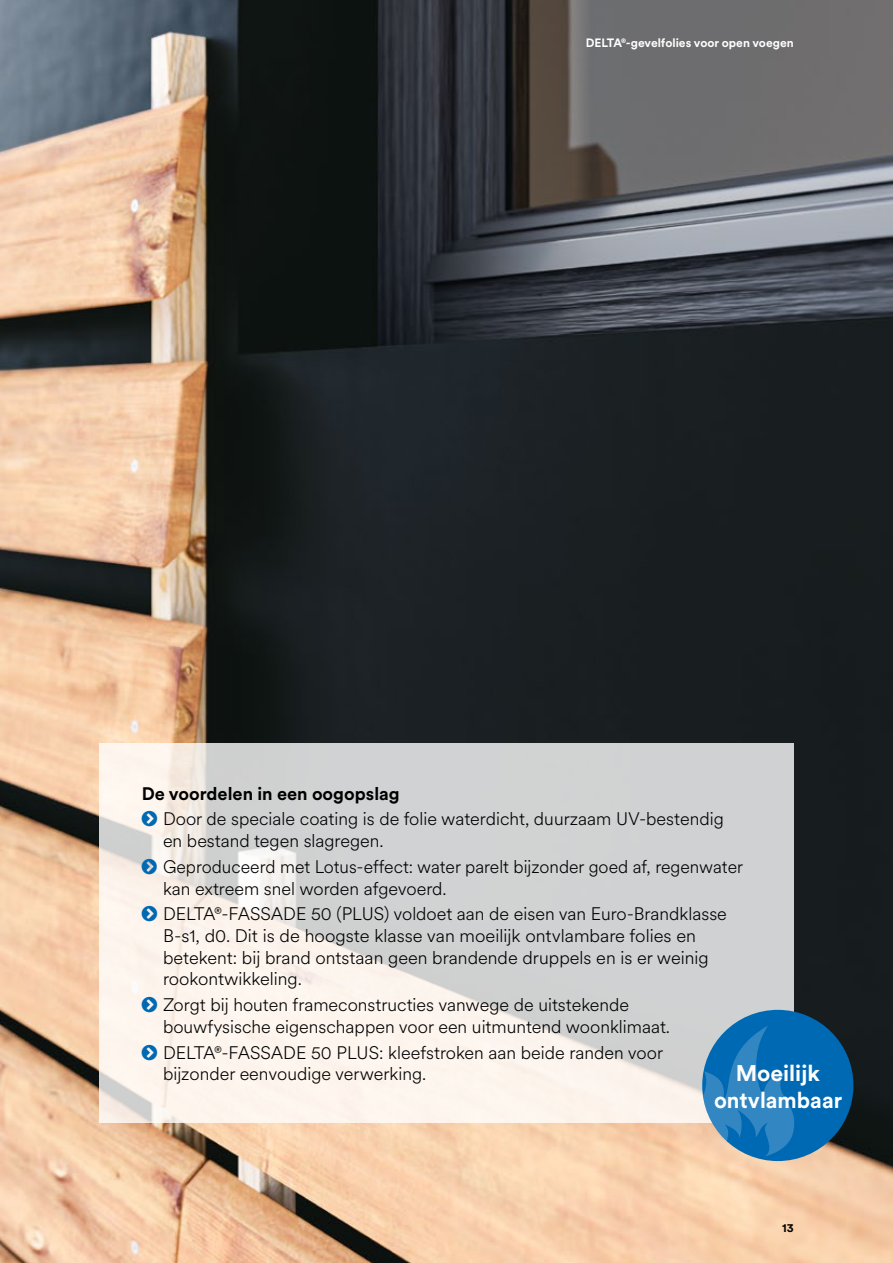
<style>
.page{position:relative;width:893px;height:1263px;background:#fff}
.page>*{position:absolute;margin:0;border:0;box-sizing:border-box;transform-origin:0 0}
.t1{font:700 22.5px/27px "Circular XX";color:#fff;text-align:center}
.t2{font:300 18px/21.6px "Circular XX";color:#000}
.t3{font:700 18px "Circular XX";color:#000}
.t4{font:700 12px "Circular XX";color:#fff}
.t5{font:700 12px "Circular XX";color:#000}
</style>
<div class="page">
<img style="left:0;top:0;width:893px;height:1263px">
<svg style="left:99px;top:744px;width:695px;height:379px;background:#e2dfdc"></svg>
<div style="left:702px;top:1010px;width:151px;height:151px;background:#0069b4;border-radius:50%"></div>
<svg style="left:702px;top:1025px;width:93px;height:132px"></svg>
<svg style="left:142px;top:811px;width:15px;height:16px"></svg>
<svg style="left:142px;top:859px;width:15px;height:15px"></svg>
<svg style="left:142px;top:906px;width:15px;height:16px"></svg>
<svg style="left:142px;top:997px;width:15px;height:15px"></svg>
<svg style="left:142px;top:1044px;width:15px;height:16px"></svg>
<p class="t4" style="left:586px;top:34px;width:209px">DELTA®-gevelfolies voor open voegen</p>
<p class="t3" style="left:142px;top:781px;width:260px">De voordelen in een oogopslag</p>
<p class="t2" style="left:163px;top:808px;width:562px">Door de speciale coating is de folie waterdicht, duurzaam UV-bestendig en bestand tegen slagregen.</p>
<p class="t2" style="left:163px;top:855px;width:582px">Geproduceerd met Lotus-effect: water parelt bijzonder goed af, regenwater kan extreem snel worden afgevoerd.</p>
<p class="t2" style="left:163px;top:902px;width:565px">DELTA®-FASSADE 50 (PLUS) voldoet aan de eisen van Euro-Brandklasse B-s1, d0. Dit is de hoogste klasse van moeilijk ontvlambare folies en betekent: bij brand ontstaan geen brandende druppels en is er weinig rookontwikkeling.</p>
<p class="t2" style="left:163px;top:993px;width:508px">Zorgt bij houten frameconstructies vanwege de uitstekende bouwfysische eigenschappen voor een uitmuntend woonklimaat.</p>
<p class="t2" style="left:163px;top:1041px;width:502px">DELTA®-FASSADE 50 PLUS: kleefstroken aan beide randen voor bijzonder eenvoudige verwerking.</p>
<p class="t1" style="left:714px;top:1058px;width:130px">Moeilijk ontvlambaar</p>
<p class="t5" style="left:782px;top:1219px;width:13px">13</p>
</div>
